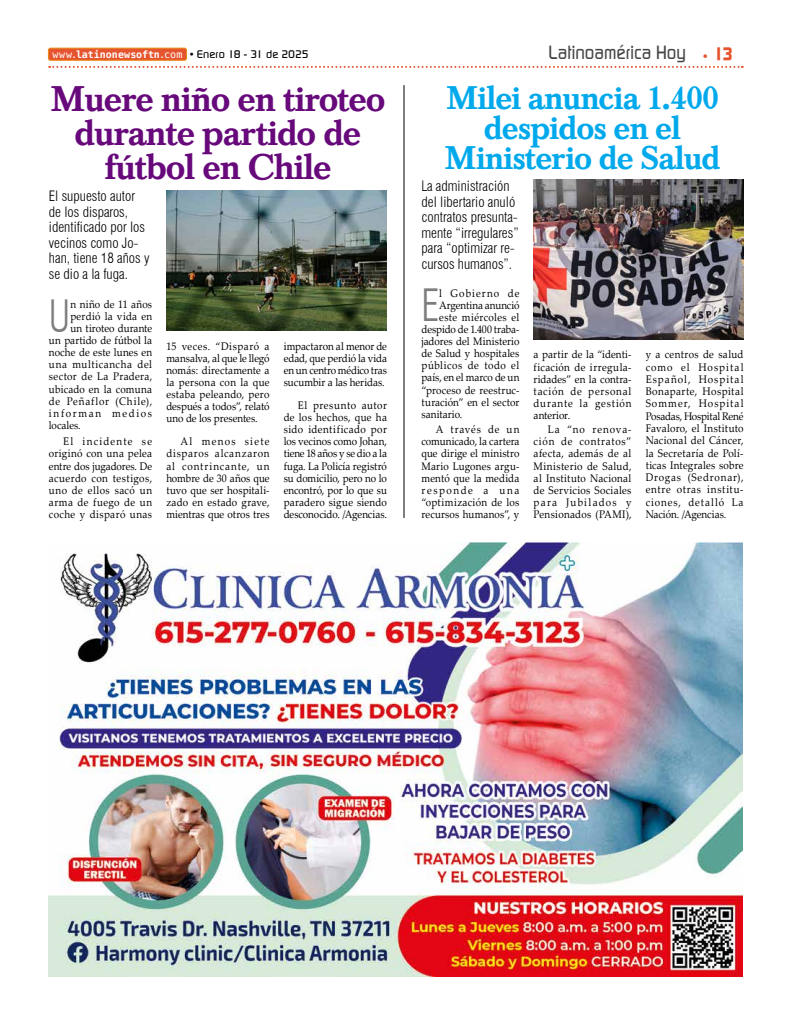
<style>
.page{position:relative;width:791px;height:1021px;background:#fff}
.page>*{position:absolute;margin:0;border:0;box-sizing:border-box;transform-origin:0 0}
.t1{font:300 condensed 43.5px "Swiss 721 BT";color:#7d7d7d;scale:.9 1}
.t2{font:500 37px/34px "Baskerville T";letter-spacing:-.03em;color:#67087b;text-align:center}
.t3{font:500 34px/30px "Baskerville T";letter-spacing:-.03em;color:#00a9ec;text-align:center}
.t4{font:500 19px "Continuum";color:#464646;scale:.9 1}
.t5{font:300 condensed 14px/15.5px "Swiss 721 BT";color:#000}
.t6{font:11px/12.1px "Palatino Linotype";letter-spacing:.02em;color:#000;text-align:justify;scale:.9 1}
.t7{font:500 11px "Continuum";color:#000}
.t8{font:11px "Palatino Linotype";color:#000;scale:.9 1}
.t9{font:11px "Palatino Linotype";letter-spacing:-.005em;color:#000;scale:.9 1}
.t10{font:11px "Palatino Linotype";letter-spacing:-.01em;color:#000;scale:.9 1}
.t11{font:11px "Palatino Linotype";letter-spacing:.08em;color:#000;scale:.9 1}
.t12{font:11px "Palatino Linotype";letter-spacing:.06em;color:#000;scale:.9 1}
.t13{font:11px "Palatino Linotype";letter-spacing:.05em;color:#000;scale:.9 1}
.t14{font:11px "Palatino Linotype";letter-spacing:.16em;color:#000;scale:.9 1}
.t15{font:11px "Palatino Linotype";letter-spacing:.105em;color:#000;scale:.9 1}
.s1{font-family:"Bitstream Vera Sans Mono";font-weight:400;font-size:10px;color:#fff}
.s2{font-family:"Bitstream Vera Sans Mono";font-weight:700;font-size:10px;color:#fff}
.s3{font-weight:700;font-size:11px;color:#e6542f}
.s4{font-weight:700;font-size:18px;color:#e6542f}
</style>
<div class="page">
<div style="left:48px;top:48px;width:139px;height:12px;background:#e6542f;border-radius:2px"></div>
<div style="left:48px;top:48px;width:139px;height:12px;border:1px solid #eb880e;border-radius:2px"></div>
<svg style="left:49px;top:66px;width:694px;height:2px"></svg>
<hr style="left:403px;top:85px;width:1px;height:433px;background:#000">
<img style="left:166px;top:190px;width:221px;height:140px">
<img style="left:534px;top:179px;width:209px;height:160px">
<img style="left:48px;top:542px;width:694px;height:434px">
<p class="t7" style="left:52px;top:47px;width:258px"><span class="s1">www.</span><span class="s2">latinonewsoftn</span><span class="s1">.com</span> • Enero 18 - 31 de 2025</p>
<h3 class="t4" style="left:548px;top:40px;width:206px">Latinoamérica Hoy <span class="s3">•</span> <span class="s4">13</span></h3>
<h2 class="t2" style="left:50px;top:82px;width:337px">Muere niño en tiroteo durante partido de fútbol en Chile</h2>
<h3 class="t3" style="left:444px;top:83px;width:277px">Milei anuncia 1.400 despidos en el<br>Ministerio de Salud</h3>
<p class="t5" style="left:421px;top:178px;width:99px">La administración del libertario anuló contratos presunta&shy;mente “irregulares” para “optimizar re&shy;cursos humanos”.</p>
<h1 class="t1" style="left:421px;top:279px;width:21px">E</h1>
<p class="t15" style="left:439px;top:285px;width:91px">l Gobierno de</p>
<p class="t5" style="left:49px;top:188px;width:102px">El supuesto autor de los disparos, identificado por los vecinos como Jo&shy;han, tiene 18 años y se dio a la fuga.</p>
<h1 class="t1" style="left:49px;top:290px;width:25px">U</h1>
<p class="t6" style="left:70px;top:297px;width:92px">n niño de 11 años</p>
<p class="t9" style="left:439px;top:297px;width:91px">Argentina anunció</p>
<p class="t6" style="left:439px;top:311px;width:91px">este miércoles el</p>
<p class="t10" style="left:421px;top:321px;width:110px">despido de 1.400 traba-</p>
<p class="t8" style="left:421px;top:333px;width:110px">jadores del Ministerio</p>
<p class="t6" style="left:421px;top:347px;width:110px">de Salud y hospitales</p>
<p class="t13" style="left:421px;top:358px;width:110px">públicos de todo el</p>
<p class="t9" style="left:421px;top:370px;width:110px">país, en el marco de un</p>
<p class="t6" style="left:421px;top:383px;width:110px">“proceso de reestruc-</p>
<p class="t6" style="left:421px;top:395px;width:110px">turación” en el sector</p>
<p class="t6" style="left:421px;top:407px;width:47px">sanitario.</p>
<p class="t6" style="left:421px;top:423px;width:110px;text-indent:14px">A través de un comunicado, la cartera que dirige el ministro Mario Lugones argu&shy;mentó que la medida responde a una “optimización de los recursos humanos”, y</p>
<p class="t6" style="left:70px;top:310px;width:92px">perdió la vida en</p>
<p class="t8" style="left:70px;top:320px;width:92px">un tiroteo durante</p>
<p class="t6" style="left:49px;top:334px;width:116px">un partido de fútbol la</p>
<p class="t6" style="left:49px;top:346px;width:116px">noche de este lunes en</p>
<p class="t12" style="left:49px;top:357px;width:116px">una multicancha del</p>
<p class="t6" style="left:49px;top:370px;width:116px">sector de La Pradera,</p>
<p class="t6" style="left:49px;top:382px;width:116px">ubicado en la comuna</p>
<p class="t11" style="left:49px;top:393px;width:116px">de Peñaflor (Chile),</p>
<p class="t14" style="left:49px;top:405px;width:116px">informan medios</p>
<p class="t6" style="left:49px;top:418px;width:37px">locales.</p>
<p class="t6" style="left:49px;top:435px;width:116px;text-indent:14px">El incidente se originó con una pelea entre dos jugadores. De acuerdo con testigos, uno de ellos sacó un arma de fuego de un coche y disparó unas</p>
<p class="t6" style="left:166px;top:339px;width:116px">15 veces. “Disparó a mansalva, al que le llegó nomás: directamente a la persona con la que estaba peleando, pero después a todos”, relató uno de los presentes.</p>
<p class="t6" style="left:166px;top:435px;width:116px;text-indent:14px">Al menos siete disparos alcanzaron al contrincante, un hombre de 30 años que tuvo que ser hospitali&shy;zado en estado grave, mientras que otros tres</p>
<p class="t6" style="left:284px;top:339px;width:116px">impactaron al menor de edad, que perdió la vida en un centro médico tras sucumbir a las heridas.</p>
<p class="t6" style="left:284px;top:399px;width:116px;text-indent:14px">El presunto autor de los hechos, que ha sido identificado por los vecinos como Johan, tiene 18 años y se dio a la fuga. La Policía registró su domicilio, pero no lo encontró, por lo que su paradero sigue siendo desconocido. /Agencias.</p>
<p class="t6" style="left:646px;top:348px;width:110px">y a centros de salud como el Hospital Español, Hospital Bonaparte, Hospital Sommer, Hospital Posadas, Hospital René Favaloro, el Instituto Nacional del Cáncer, la Secretaría de Polí&shy;ticas Integrales sobre Drogas (Sedronar), entre otras institu&shy;ciones, detalló La Nación. /Agencias.</p>
<p class="t6" style="left:534px;top:348px;width:110px">a partir de la “identi&shy;ficación de irregula&shy;ridades” en la contra&shy;tación de personal durante la gestión anterior.</p>
<p class="t6" style="left:534px;top:423px;width:110px;text-indent:14px">La “no renova&shy;ción de contratos” afecta, además de al Ministerio de Salud, al Instituto Nacional de Servicios Sociales para Jubilados y Pensionados (PAMI),</p>
</div>
